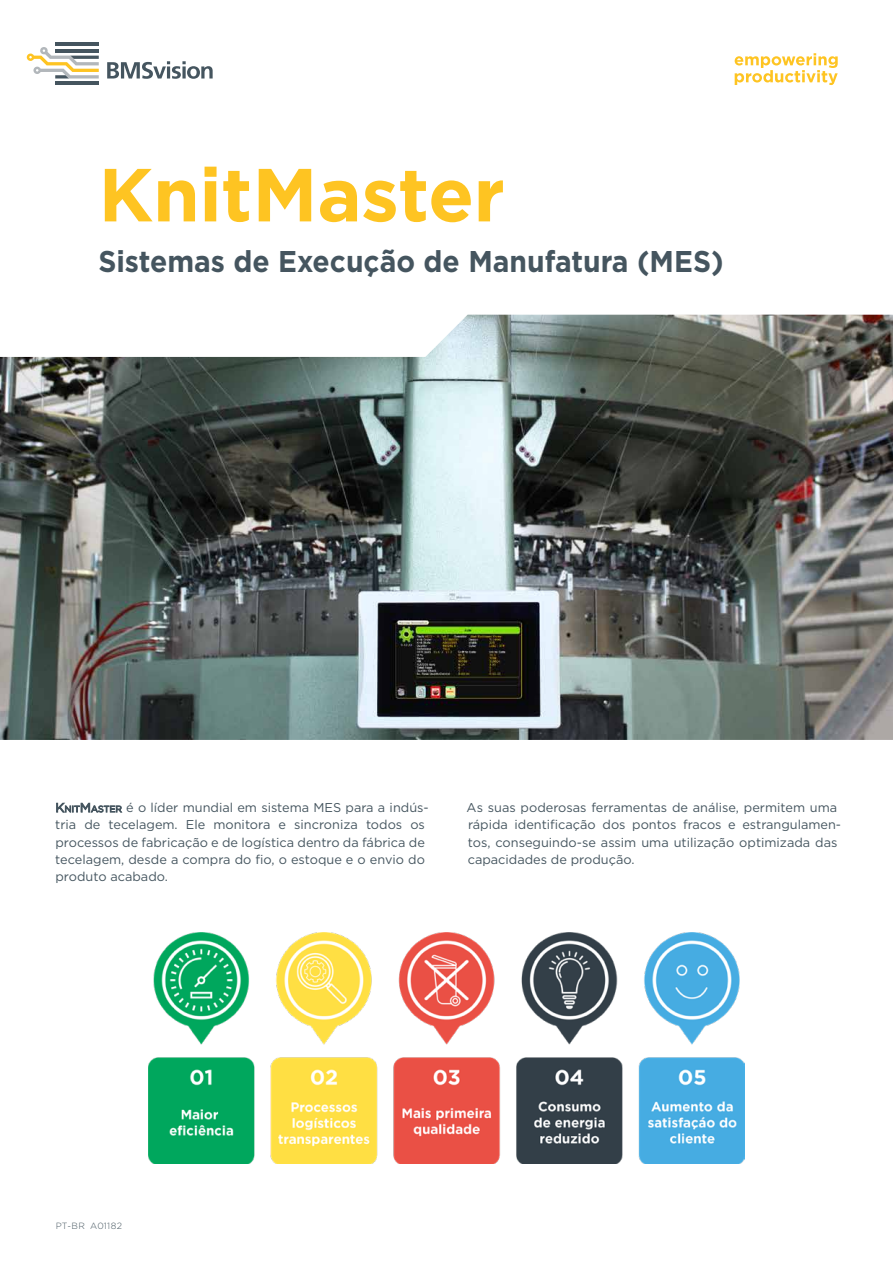
<style>
.page{position:relative;width:893px;height:1263px;background:#fff}
.page>*{position:absolute;margin:0;border:0;box-sizing:border-box;transform-origin:0 0}
.t1{font:700 75px "Gotham";letter-spacing:-.01em;color:#fec422}
.t2{font:700 30px "Gotham";color:#45555f;scale:.94 1}
.t3{font:12.75px/17.2px "Gotham";color:#45555f}
.t4{font:300 9px "Gotham";letter-spacing:.035em;color:#45555f}
.s1{font-style:inherit}
.s2{font-size:8.85px}
</style>
<div class="page">
<svg style="left:107px;top:61px;width:106px;height:18px"></svg>
<hr style="left:55px;top:82px;width:44px;height:3px;background:#45555f">
<hr style="left:55px;top:43px;width:44px;height:3px;background:#45555f">
<svg style="left:27px;top:47px;width:72px;height:31px"></svg>
<svg style="left:735px;top:53px;width:103px;height:32px"></svg>
<img style="left:0;top:315px;width:893px;height:425px">
<img style="left:149px;top:933px;width:595px;height:231px">
<h1 class="t1" style="left:99px;top:145px;width:408px">KnitMaster</h1>
<h2 class="t2" style="left:98px;top:242px;width:667px">Sistemas de Execução de Manufatura (MES)</h2>
<p class="t3" style="left:55px;top:799px;width:375px"><span class="s1">K</span><span class="s2">NIT</span><span class="s1">M</span><span class="s2">ASTER</span> é o líder mundial em sistema MES para a indús&shy;tria de tecelagem. Ele monitora e sincroniza todos os processos de fabricação e de logística dentro da fábrica de tecelagem, desde a compra do fio, o estoque e o envio do produto acabado.</p>
<p class="t3" style="left:467px;top:799px;width:376px">As suas poderosas ferramentas de análise, permitem uma rápida identificação dos pontos fracos e estrangulamen&shy;tos, conseguindo-se assim uma utilização optimizada das capacidades de produção.</p>
<p class="t4" style="left:56px;top:1220px;width:68px">PT-BR A01182</p>
</div>
